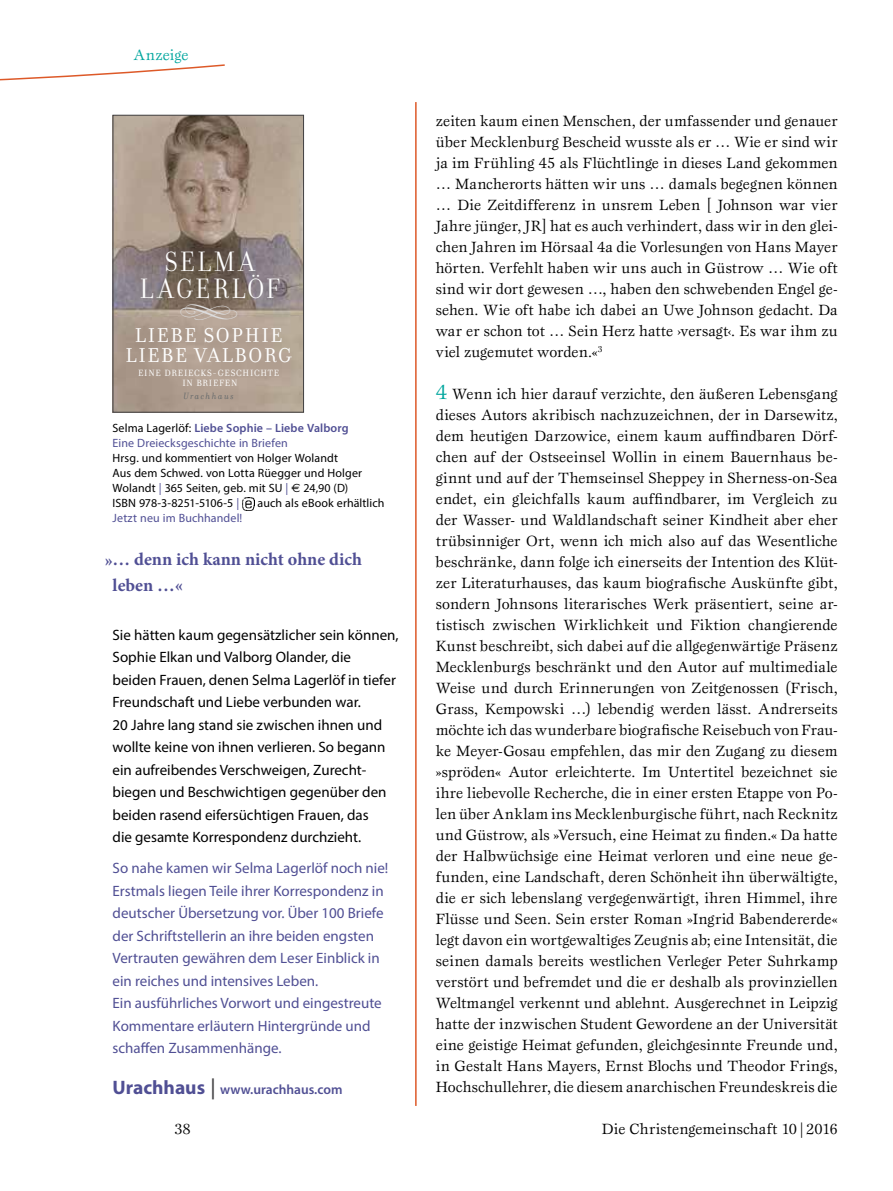
<style>
.page{position:relative;width:893px;height:1191px;background:#fff}
.page>*{position:absolute;margin:0;border:0;box-sizing:border-box;transform-origin:0 0}
.t1{font:30.15px/26.1px "Filosofia Grand Caps";letter-spacing:.115em;color:#fff;text-align:center}
.t2{font:21.6px/20.4px "Filosofia";letter-spacing:.08em;color:#fff;text-align:center}
.t3{font:700 18px/25.5px "Minion Pro";color:#504f94}
.t4{font:15.3px/21px "Esprit Std";letter-spacing:.005em;color:#000;text-align:justify}
.t5{font:15.3px "Esprit Std";letter-spacing:.01em;color:#00a69e}
.t6{font:15px/22.5px "Myriad Pro";color:#000}
.t7{font:15px/22.5px "Myriad Pro";color:#504f94}
.t8{font:600 13.5px "Myriad Pro";color:#504f94}
.t9{font:12px/15px "Myriad Pro";letter-spacing:.01em;color:#000}
.t10{font:12px/15px "Myriad Pro";letter-spacing:.01em;color:#504f94}
.t11{font:9.75px/10.2px "Filosofia";letter-spacing:.08em;color:#fff;text-align:center}
.t12{font:italic 9.75px "Filosofia";letter-spacing:.15em;color:#63686a}
.s1{color:#000}
.s2{font-weight:600}
.s3{color:#504f94}
.s4{font-family:"Euro Sans"}
.s5{font-weight:700;font-size:19.5px}
.s6{font-family:"Scala OT";font-weight:700;font-size:21px;color:#414042}
.s7{font-size:21.3px;color:#00a69e}
</style>
<div class="page">
<svg style="left:0;top:64px;width:225px;height:17px"></svg>
<svg style="left:242px;top:497px;width:13px;height:13px"></svg>
<img style="left:115px;top:117px;width:187px;height:293px">
<div style="left:113px;top:115px;width:191px;height:297px;border:1px solid #414042"></div>
<hr style="left:415px;top:102px;width:2px;height:1004px;background:#dd5928">
<svg style="left:181px;top:304px;width:56px;height:16px"></svg>
<p class="t5" style="left:134px;top:45px;width:56px">Anzeige</p>
<h1 class="t1" style="left:140px;top:249px;width:141px">SELMA<br>LAGERLÖF</h1>
<h2 class="t2" style="left:126px;top:325px;width:168px">LIEBE SOPHIE<br>LIEBE VALBORG</h2>
<p class="t11" style="left:138px;top:368px;width:143px">EINE DREIECKS-GESCHICHTE<br>IN BRIEFEN</p>
<p class="t12" style="left:183px;top:391px;width:52px">Urachhaus</p>
<p class="t10" style="left:113px;top:420px;width:238px"><span class="s1">Selma Lagerlöf:</span> <span class="s2">Liebe Sophie – Liebe Valborg<br></span>Eine Dreiecksgeschichte in Briefen</p>
<p class="t9" style="left:113px;top:450px;width:251px">Hrsg. und kommentiert von Holger Wolandt<br>Aus dem Schwed. von Lotta Rüegger und Holger Wolandt <span class="s3">|</span> 365 Seiten, geb. mit SU <span class="s3">|</span> <span class="s4">€</span> 24,90 (D)<br>ISBN 978-3-8251-5106-5 <span class="s3">|</span></p>
<p class="t9" style="left:258px;top:495px;width:128px">auch als eBook erhältlich</p>
<p class="t10" style="left:113px;top:510px;width:131px">Jetzt neu im Buchhandel!</p>
<p class="t3" style="left:113px;top:546px;width:251px;text-indent:-8px">»… denn ich kann nicht ohne dich leben …«</p>
<p class="t6" style="left:113px;top:623px;width:288px">Sie hätten kaum gegensätzlicher sein können, Sophie Elkan und Valborg Olander, die<br>beiden Frauen, denen Selma Lagerlöf in tiefer Freundschaft und Liebe verbunden war.<br>20 Jahre lang stand sie zwischen ihnen und wollte keine von ihnen verlieren. So begann ein aufreibendes Verschweigen, Zurecht&shy;biegen und Beschwichtigen gegenüber den beiden rasend eifersüchtigen Frauen, das<br>die gesamte Korrespondenz durchzieht.</p>
<p class="t7" style="left:113px;top:856px;width:277px">So nahe kamen wir Selma Lagerlöf noch nie!<br>Erstmals liegen Teile ihrer Korrespondenz in deutscher Übersetzung vor. Über 100 Briefe der Schriftstellerin an ihre beiden engsten Vertrauten gewähren dem Leser Einblick in ein reiches und intensives Leben.<br>Ein ausführliches Vorwort und eingestreute Kommentare erläutern Hintergründe und schaffen Zusammenhänge.</p>
<p class="t8" style="left:113px;top:1080px;width:231px"><span class="s5">Urachhaus</span> <span class="s6">|</span> www.urachhaus.com</p>
<p class="t4" style="left:436px;top:110px;width:403px">zeiten kaum einen Menschen, der umfassender und genauer über Mecklenburg Bescheid wusste als er … Wie er sind wir ja im Frühling 45 als Flüchtlinge in dieses Land gekommen … Mancherorts hätten wir uns … damals begegnen können … Die Zeitdifferenz in unsrem Leben [ Johnson war vier Jahre jünger, JR] hat es auch verhindert, dass wir in den glei&shy;chen Jahren im Hörsaal 4a die Vorlesungen von Hans Mayer hörten. Verfehlt haben wir uns auch in Güstrow … Wie oft sind wir dort gewesen …, haben den schwebenden Engel ge&shy;sehen. Wie oft habe ich dabei an Uwe Johnson gedacht. Da war er schon tot … Sein Herz hatte ›versagt‹. Es war ihm zu viel zugemutet worden.«<sup>3</sup></p>
<p class="t4" style="left:436px;top:383px;width:403px"><span class="s7">4</span> Wenn ich hier darauf verzichte, den äußeren Lebensgang dieses Autors akribisch nachzuzeichnen, der in Darsewitz, dem heutigen Darzowice, einem kaum auffindbaren Dörf&shy;chen auf der Ostseeinsel Wollin in einem Bauernhaus be&shy;ginnt und auf der Themseinsel Sheppey in Sherness-on-Sea endet, ein gleichfalls kaum auffindbarer, im Vergleich zu der Wasser- und Waldlandschaft seiner Kindheit aber eher trübsinniger Ort, wenn ich mich also auf das Wesentliche beschränke, dann folge ich einerseits der Intention des Klüt&shy;zer Literaturhauses, das kaum biografische Auskünfte gibt, sondern Johnsons literarisches Werk präsentiert, seine ar&shy;tistisch zwischen Wirklichkeit und Fiktion changierende Kunst beschreibt, sich dabei auf die allgegenwärtige Präsenz Mecklenburgs beschränkt und den Autor auf multimediale Weise und durch Erinnerungen von Zeitgenossen (Frisch, Grass, Kempowski …) lebendig werden lässt. Andrerseits möchte ich das wunderbare biografische Reisebuch von Frau&shy;ke Meyer-Gosau empfehlen, das mir den Zugang zu diesem »spröden« Autor erleichterte. Im Untertitel bezeichnet sie ihre liebevolle Recherche, die in einer ersten Etappe von Po&shy;len über Anklam ins Mecklenburgische führt, nach Recknitz und Güstrow, als »Versuch, eine Heimat zu finden.« Da hatte der Halbwüchsige eine Heimat verloren und eine neue ge&shy;funden, eine Landschaft, deren Schönheit ihn überwältigte, die er sich lebenslang vergegenwärtigt, ihren Himmel, ihre Flüsse und Seen. Sein erster Roman »Ingrid Babendererde« legt davon ein wortgewaltiges Zeugnis ab; eine Intensität, die seinen damals bereits westlichen Verleger Peter Suhrkamp verstört und befremdet und die er deshalb als provinziellen Weltmangel verkennt und ablehnt. Ausgerechnet in Leipzig hatte der inzwischen Student Gewordene an der Universität eine geistige Heimat gefunden, gleichgesinnte Freunde und, in Gestalt Hans Mayers, Ernst Blochs und Theodor Frings, Hochschullehrer, die diesem anarchischen Freundeskreis die</p>
<p class="t4" style="left:174px;top:1118px;width:18px">38</p>
<p class="t4" style="left:602px;top:1118px;width:237px">Die Christengemeinschaft 10|2016</p>
</div>
